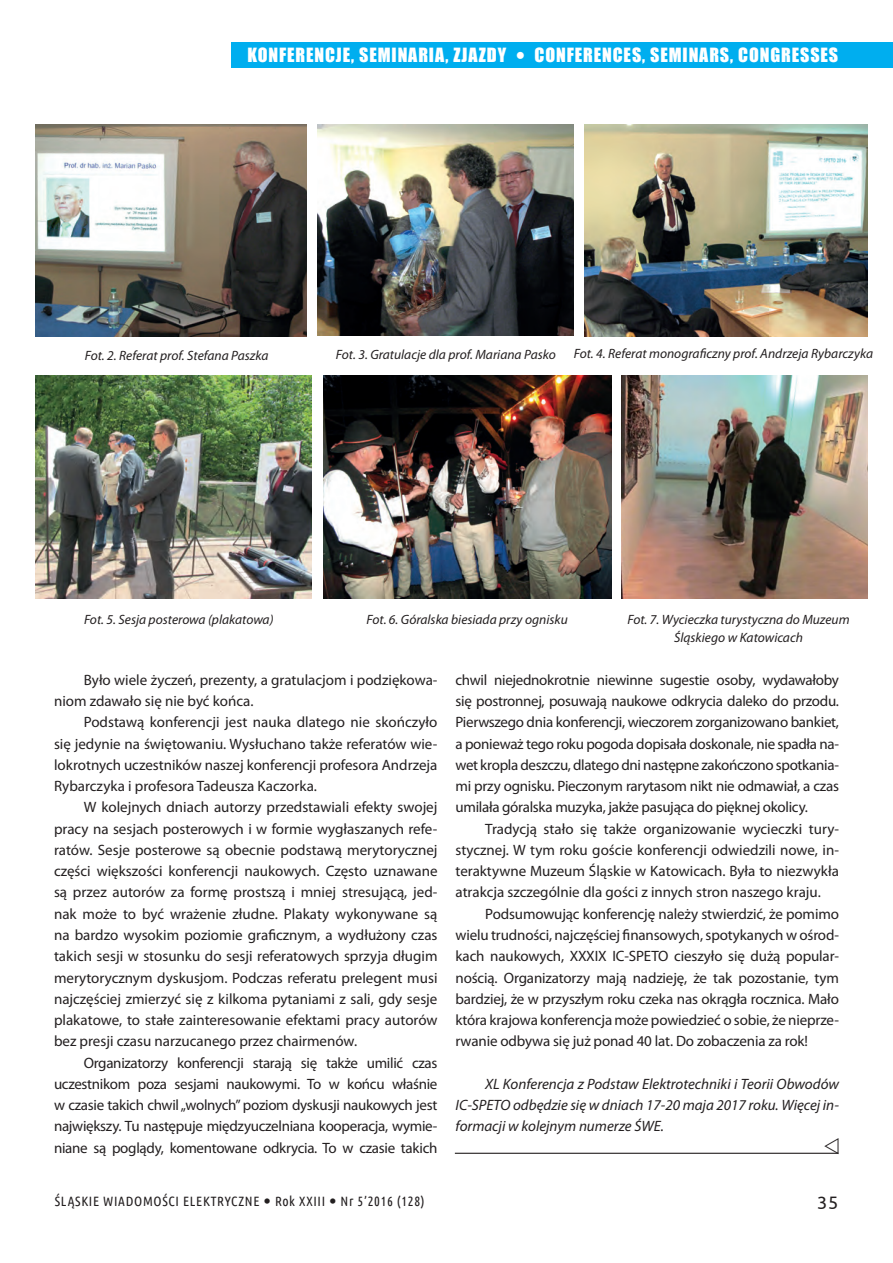
<style>
.page{position:relative;width:893px;height:1263px;background:#fff}
.page>*{position:absolute;margin:0;border:0;box-sizing:border-box;transform-origin:0 0}
.t1{font:18px "Impact";letter-spacing:.05em;color:#fff}
.t2{font:18px "Ubuntu";color:#231f20}
.t3{font:15px/21.3px "Myriad Pro";letter-spacing:-.005em;color:#231f20;text-align:justify}
.t4{font:italic 15px/21.3px "Myriad Pro";color:#231f20;text-align:justify}
.t5{font:italic 13.5px/18px "Myriad Pro";color:#231f20;text-align:center}
.t6{font:13.5px "Ubuntu Condensed";letter-spacing:.05em;color:#231f20}
</style>
<div class="page">
<div style="left:231px;top:42px;width:662px;height:26px;background:#00aeef"></div>
<img style="left:35px;top:125px;width:272px;height:211px">
<img style="left:318px;top:125px;width:256px;height:211px">
<img style="left:585px;top:124px;width:282px;height:212px">
<img style="left:35px;top:376px;width:276px;height:222px">
<img style="left:323px;top:375px;width:289px;height:223px">
<img style="left:621px;top:376px;width:246px;height:222px">
<hr style="left:455px;top:1153px;width:383px;height:1px;background:#231f20">
<svg style="left:825px;top:1152px;width:14px;height:2px"></svg>
<p class="t1" style="left:247px;top:41px;width:260px">KONFERENCJE, SEMINARIA, ZJAZDY</p>
<p class="t1" style="left:534px;top:41px;width:305px">CONFERENCES, SEMINARS, CONGRESSES</p>
<p class="t5" style="left:85px;top:346px;width:185px">Fot. 2. Referat prof. Stefana Paszka</p>
<p class="t5" style="left:336px;top:345px;width:221px">Fot. 3. Gratulacje dla prof. Mariana Pasko</p>
<p class="t5" style="left:574px;top:344px;width:301px">Fot. 4. Referat monograficzny prof. Andrzeja Rybarczyka</p>
<p class="t5" style="left:84px;top:610px;width:191px">Fot. 5. Sesja posterowa (plakatowa)</p>
<p class="t5" style="left:366px;top:610px;width:203px">Fot. 6. Góralska biesiada przy ognisku</p>
<p class="t5" style="left:627px;top:610px;width:224px">Fot. 7. Wycieczka turystyczna do Muzeum<br>Śląskiego w Katowicach</p>
<p class="t3" style="left:54px;top:669px;width:385px;text-indent:30px">Było wiele życzeń, prezenty, a gratulacjom i podziękowa&shy;niom zdawało się nie być końca.</p>
<p class="t3" style="left:54px;top:711px;width:385px;text-indent:30px">Podstawą konferencji jest nauka dlatego nie skończyło się jedynie na świętowaniu. Wysłuchano także referatów wie&shy;lokrotnych uczestników naszej konferencji profesora Andrzeja Rybarczyka i profesora Tadeusza Kaczorka.</p>
<p class="t3" style="left:54px;top:796px;width:385px;text-indent:30px">W kolejnych dniach autorzy przedstawiali efekty swojej pracy na sesjach posterowych i w formie wygłaszanych refe&shy;ratów. Sesje posterowe są obecnie podstawą merytorycznej części większości konferencji naukowych. Często uznawane są przez autorów za formę prostszą i mniej stresującą, jed&shy;nak może to być wrażenie złudne. Plakaty wykonywane są na bardzo wysokim poziomie graficznym, a wydłużony czas takich sesji w stosunku do sesji referatowych sprzyja długim merytorycznym dyskusjom. Podczas referatu prelegent musi najczęściej zmierzyć się z kilkoma pytaniami z sali, gdy sesje plakatowe, to stałe zainteresowanie efektami pracy autorów bez presji czasu narzucanego przez chairmenów.</p>
<p class="t3" style="left:54px;top:1051px;width:385px;text-indent:30px">Organizatorzy konferencji starają się także umilić czas uczestnikom poza sesjami naukowymi. To w końcu właśnie w czasie takich chwil „wolnych” poziom dyskusji naukowych jest największy. Tu następuje międzyuczelniana kooperacja, wymie&shy;niane są poglądy, komentowane odkrycia. To w czasie takich</p>
<p class="t3" style="left:455px;top:669px;width:385px">chwil niejednokrotnie niewinne sugestie osoby, wydawałoby się postronnej, posuwają naukowe odkrycia daleko do przodu.<br>Pierwszego dnia konferencji, wieczorem zorganizowano bankiet, a ponieważ tego roku pogoda dopisała doskonale, nie spadła na&shy;wet kropla deszczu, dlatego dni następne zakończono spotkania&shy;mi przy ognisku. Pieczonym rarytasom nikt nie odmawiał, a czas umilała góralska muzyka, jakże pasująca do pięknej okolicy.</p>
<p class="t3" style="left:455px;top:818px;width:385px;text-indent:30px">Tradycją stało się także organizowanie wycieczki tury&shy;stycznej. W tym roku goście konferencji odwiedzili nowe, in&shy;teraktywne Muzeum Śląskie w Katowicach. Była to niezwykła atrakcja szczególnie dla gości z innych stron naszego kraju.</p>
<p class="t3" style="left:455px;top:903px;width:385px;text-indent:30px">Podsumowując konferencję należy stwierdzić, że pomimo wielu trudności, najczęściej finansowych, spotykanych w ośrod&shy;kach naukowych, XXXIX IC-SPETO cieszyło się dużą popular&shy;nością. Organizatorzy mają nadzieję, że tak pozostanie, tym bardziej, że w przyszłym roku czeka nas okrągła rocznica. Mało która krajowa konferencja może powiedzieć o sobie, że nieprze&shy;rwanie odbywa się już ponad 40 lat. Do zobaczenia za rok!</p>
<p class="t4" style="left:455px;top:1073px;width:385px;text-indent:30px">XL Konferencja z Podstaw Elektrotechniki i Teorii Obwodów IC-SPETO odbędzie się w dniach 17-20 maja 2017 roku. Więcej in&shy;formacji w kolejnym numerze ŚWE.</p>
<p class="t6" style="left:55px;top:1192px;width:371px">ŚLĄSKIE WIADOMOŚCI ELEKTRYCZNE Rok XXIII Nr 5’2016 (128)</p>
<p class="t2" style="left:817px;top:1192px;width:23px">35</p>
</div>
